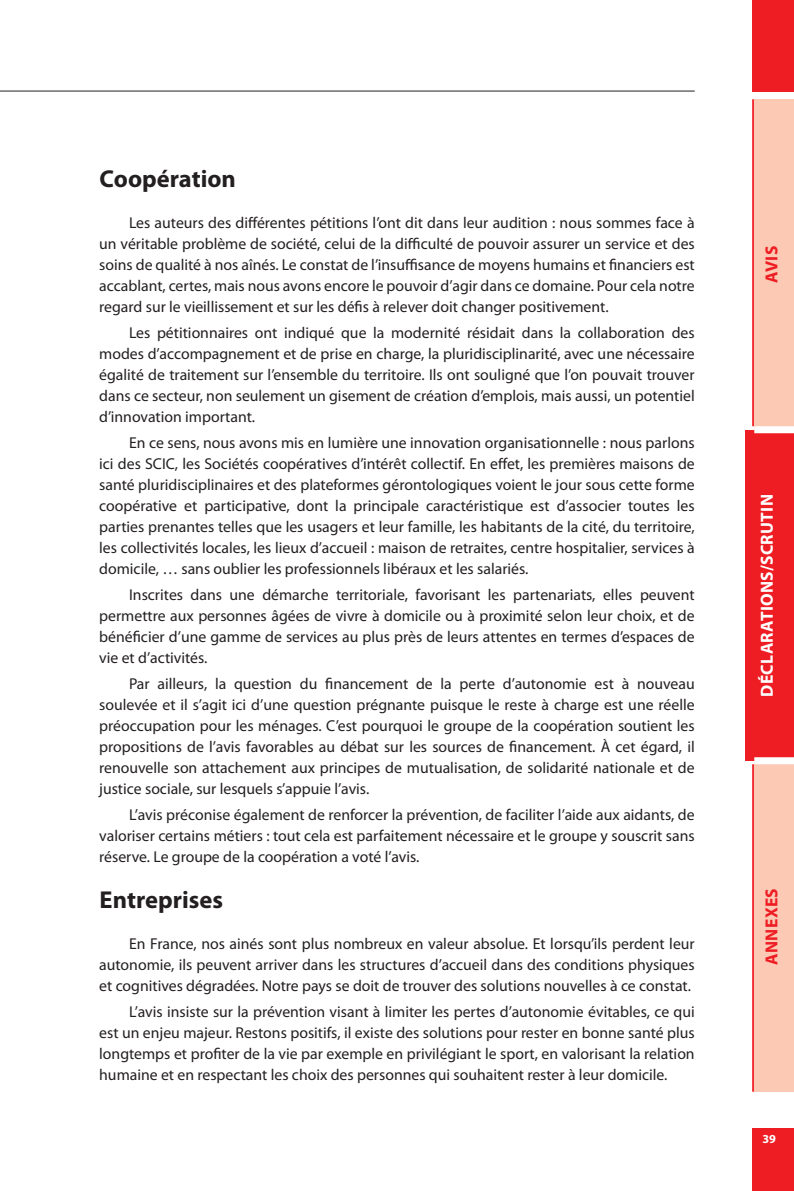
<style>
.page{position:relative;width:794px;height:1191px;background:#fff}
.page>*{position:absolute;margin:0;border:0;box-sizing:border-box;transform-origin:0 0}
.Titre_Groupe{font:700 24.5px "Myriad Pro";color:#231f20}
.t1{font:700 17.5px "Myriad Pro";letter-spacing:.02em;color:#fff}
.t2{font:700 17.5px "Myriad Pro";letter-spacing:.02em;color:#ee1d23}
.Alinéa{font:15.75px/21px "Myriad Pro";color:#231f20;text-align:justify}
.t3{font:700 12.25px "Myriad Pro";color:#fff}
</style>
<div class="page">
<div style="left:745px;top:430px;width:49px;height:330px;background:#ee1d23"></div>
<div style="left:754px;top:99px;width:40px;height:331px;background:#fcc9b4"></div>
<div style="left:754px;top:761px;width:40px;height:330px;background:#fcc9b4"></div>
<hr style="left:752px;top:764px;width:2px;height:327px;background:#ee1d23">
<hr style="left:752px;top:99px;width:2px;height:327px;background:#ee1d23">
<div style="left:754px;top:426px;width:40px;height:7px;background:#fff"></div>
<div style="left:754px;top:757px;width:40px;height:7px;background:#fff"></div>
<div style="left:752px;top:1129px;width:42px;height:62px;background:#ee1d23"></div>
<div style="left:752px;top:0;width:42px;height:91px;background:#ee1d23"></div>
<hr style="left:0;top:91px;width:694px;height:1px;background:#231f20">
<p class="Titre_Groupe" style="left:99px;top:163px;width:138px">Coopération</p>
<p class="Alinéa" style="left:99px;top:212px;width:597px;text-indent:30px">Les auteurs des différentes pétitions l’ont dit dans leur audition : nous sommes face à un véritable problème de société, celui de la difficulté de pouvoir assurer un service et des soins de qualité à nos aînés. Le constat de l’insuffisance de moyens humains et financiers est accablant, certes, mais nous avons encore le pouvoir d’agir dans ce domaine. Pour cela notre regard sur le vieillissement et sur les défis à relever doit changer positivement.</p>
<p class="Alinéa" style="left:99px;top:322px;width:597px;text-indent:30px">Les pétitionnaires ont indiqué que la modernité résidait dans la collaboration des modes d’accompagnement et de prise en charge, la pluridisciplinarité, avec une nécessaire égalité de traitement sur l’ensemble du territoire. Ils ont souligné que l’on pouvait trouver dans ce secteur, non seulement un gisement de création d’emplois, mais aussi, un potentiel d’innovation important.</p>
<p class="Alinéa" style="left:99px;top:432px;width:597px;text-indent:30px">En ce sens, nous avons mis en lumière une innovation organisationnelle : nous parlons ici des SCIC, les Sociétés coopératives d’intérêt collectif. En effet, les premières maisons de santé pluridisciplinaires et des plateformes gérontologiques voient le jour sous cette forme coopérative et participative, dont la principale caractéristique est d’associer toutes les parties prenantes telles que les usagers et leur famille, les habitants de la cité, du territoire, les collectivités locales, les lieux d’accueil : maison de retraites, centre hospitalier, services à domicile, … sans oublier les professionnels libéraux et les salariés.</p>
<p class="Alinéa" style="left:99px;top:584px;width:597px;text-indent:30px">Inscrites dans une démarche territoriale, favorisant les partenariats, elles peuvent permettre aux personnes âgées de vivre à domicile ou à proximité selon leur choix, et de bénéficier d’une gamme de services au plus près de leurs attentes en termes d’espaces de vie et d’activités.</p>
<p class="Alinéa" style="left:99px;top:673px;width:597px;text-indent:30px">Par ailleurs, la question du financement de la perte d’autonomie est à nouveau soulevée et il s’agit ici d’une question prégnante puisque le reste à charge est une réelle préoccupation pour les ménages. C’est pourquoi le groupe de la coopération soutient les propositions de l’avis favorables au débat sur les sources de financement. À cet égard, il renouvelle son attachement aux principes de mutualisation, de solidarité nationale et de justice sociale, sur lesquels s’appuie l’avis.</p>
<p class="Alinéa" style="left:99px;top:804px;width:597px;text-indent:30px">L’avis préconise également de renforcer la prévention, de faciliter l’aide aux aidants, de valoriser certains métiers : tout cela est parfaitement nécessaire et le groupe y souscrit sans réserve. Le groupe de la coopération a voté l’avis.</p>
<p class="Titre_Groupe" style="left:99px;top:884px;width:125px">Entreprises</p>
<p class="Alinéa" style="left:99px;top:933px;width:597px;text-indent:30px">En France, nos ainés sont plus nombreux en valeur absolue. Et lorsqu’ils perdent leur autonomie, ils peuvent arriver dans les structures d’accueil dans des conditions physiques et cognitives dégradées. Notre pays se doit de trouver des solutions nouvelles à ce constat.</p>
<p class="Alinéa" style="left:99px;top:1001px;width:597px;text-indent:30px">L’avis insiste sur la prévention visant à limiter les pertes d’autonomie évitables, ce qui est un enjeu majeur. Restons positifs, il existe des solutions pour rester en bonne santé plus longtemps et profiter de la vie par exemple en privilégiant le sport, en valorisant la relation humaine et en respectant les choix des personnes qui souhaitent rester à leur domicile.</p>
<p class="t2" style="left:760px;top:283px;width:39px;rotate:-90deg">AVIS</p>
<p class="t1" style="left:755px;top:697px;width:204px;rotate:-90deg">DÉCLARATIONS/SCRUTIN</p>
<p class="t2" style="left:760px;top:964px;width:78px;rotate:-90deg">ANNEXES</p>
<p class="t3" style="left:762px;top:1131px;width:15px">39</p>
</div>
